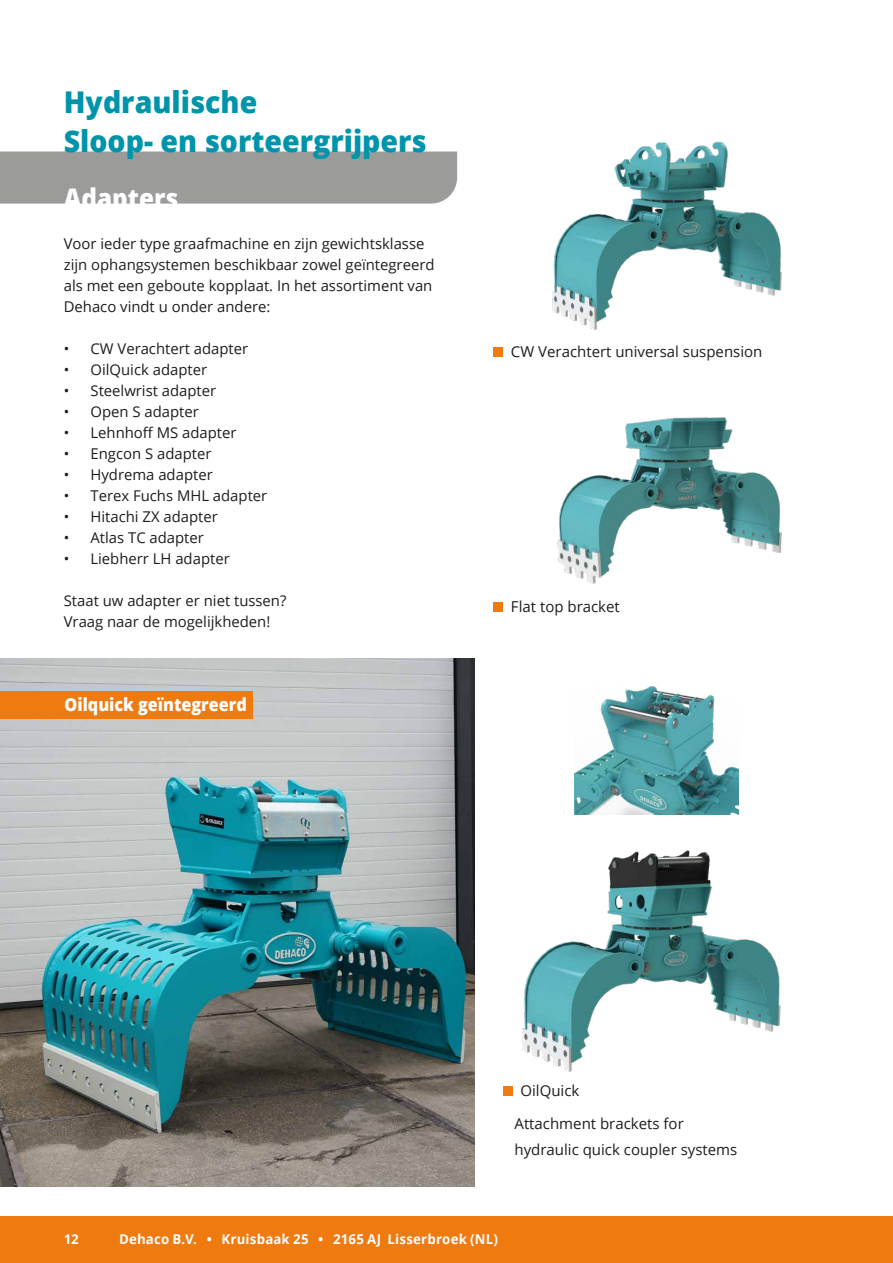
<style>
.page{position:relative;width:893px;height:1263px;background:#fff}
.page>*{position:absolute;margin:0;border:0;box-sizing:border-box;transform-origin:0 0}
.t1{font:800 30px/39px "Open Sans";color:#0094aa;scale:.95 1}
.t2{font:800 27px "Open Sans";color:#fff;scale:.9 1}
.t3{font:800 18px "Open Sans";color:#fff;scale:.9 1}
.t4{font:15px/25.5px "Open Sans";color:#1d1d1b}
.t5{font:14.85px/21px "Open Sans";color:#1d1d1b}
.t6{font:700 13.5px "Open Sans";color:#fff}
</style>
<div class="page">
<div style="left:0;top:1216px;width:893px;height:47px;background:#ef7b10"></div>
<img style="left:0;top:658px;width:475px;height:528px">
<div style="left:0;top:692px;width:253px;height:27px;background:#ef7b10"></div>
<div style="left:493px;top:347px;width:10px;height:10px;background:#ef7b10"></div>
<div style="left:493px;top:602px;width:10px;height:9px;background:#ef7b10"></div>
<img style="left:552px;top:141px;width:230px;height:189px">
<img style="left:557px;top:417px;width:225px;height:167px">
<div style="left:0;top:152px;width:457px;height:52px;background:#9b9b9a"></div>
<img style="left:522px;top:850px;width:259px;height:222px">
<div style="left:503px;top:1086px;width:10px;height:10px;background:#ef7b10"></div>
<img style="left:574px;top:686px;width:165px;height:128px">
<h1 class="t1" style="left:64px;top:81px;width:384px">Hydraulische<br>Sloop- en sorteergrijpers</h1>
<h2 class="t2" style="left:64px;top:178px;width:129px">Adapters</h2>
<p class="t5" style="left:64px;top:232px;width:372px">Voor ieder type graafmachine en zijn gewichtsklasse zijn ophangsystemen beschikbaar zowel geïntegreerd als met een geboute kopplaat. In het assortiment van Dehaco vindt u onder andere:</p>
<p class="t5" style="left:64px;top:337px;width:186px">• CW Verachtert adapter</p>
<p class="t5" style="left:64px;top:358px;width:145px">• OilQuick adapter</p>
<p class="t5" style="left:64px;top:379px;width:154px">• Steelwrist adapter</p>
<p class="t5" style="left:64px;top:400px;width:137px">• Open S adapter</p>
<p class="t5" style="left:64px;top:421px;width:174px">• Lehnhoff MS adapter</p>
<p class="t5" style="left:64px;top:442px;width:149px">• Engcon S adapter</p>
<p class="t5" style="left:64px;top:463px;width:150px">• Hydrema adapter</p>
<p class="t5" style="left:64px;top:484px;width:205px">• Terex Fuchs MHL adapter</p>
<p class="t5" style="left:64px;top:505px;width:156px">• Hitachi ZX adapter</p>
<p class="t5" style="left:64px;top:526px;width:142px">• Atlas TC adapter</p>
<p class="t5" style="left:64px;top:547px;width:167px">• Liebherr LH adapter</p>
<p class="t5" style="left:64px;top:589px;width:224px">Staat uw adapter er niet tussen?<br>Vraag naar de mogelijkheden!</p>
<p class="t3" style="left:65px;top:691px;width:204px">Oilquick geïntegreerd</p>
<p class="t4" style="left:511px;top:339px;width:253px">CW Verachtert universal suspension</p>
<p class="t4" style="left:511px;top:593px;width:110px">Flat top bracket</p>
<p class="t4" style="left:520px;top:1078px;width:60px">OilQuick</p>
<p class="t4" style="left:514px;top:1111px;width:224px">Attachment brackets for hydraulic quick coupler systems</p>
<p class="t6" style="left:64px;top:1229px;width:17px">12</p>
<p class="t6" style="left:119px;top:1229px;width:381px">Dehaco B.V. • Kruisbaak 25 • 2165 AJ Lisserbroek (NL)</p>
</div>
